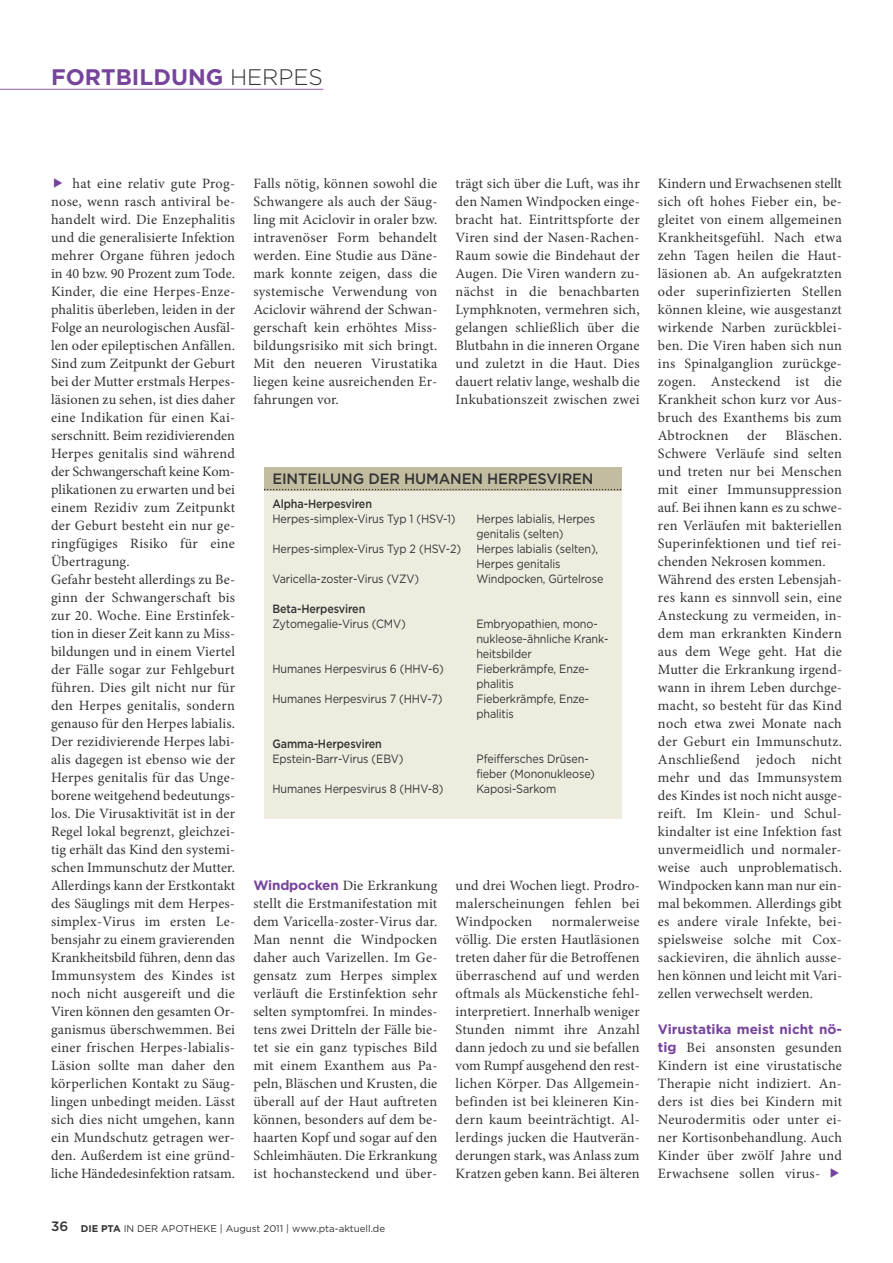
<style>
.page{position:relative;width:893px;height:1263px;background:#fff}
.page>*{position:absolute;margin:0;border:0;box-sizing:border-box;transform-origin:0 0}
.t1{font:700 22.5px "Gotham";color:#77449c}
.t2{font:500 15px "Gotham";letter-spacing:-.01em;color:#343334}
.t3{font:14.25px/18px "Minion Pro";letter-spacing:.01em;color:#343334;text-align:justify}
.t4{font:700 13.5px "Gotham";color:#77449c}
.t5{font:500 13.5px "Gotham";color:#343334}
.t6{font:12px/15px "Gotham";letter-spacing:-.01em;color:#343334;scale:.9 1}
.t7{font:500 12px "Gotham";letter-spacing:-.01em;color:#343334;scale:.9 1}
.t8{font:9.75px "Gotham";color:#343334}
.s1{font-weight:300;color:#343334}
.s2{color:#77449c}
.s3{font-family:"Gotham";font-weight:700;font-size:13.5px;color:#77449c}
.s4{font-weight:700}
</style>
<div class="page">
<div style="left:264px;top:467px;width:357px;height:351px;background:#eeecde"></div>
<div style="left:264px;top:467px;width:357px;height:23px;background:#c2bda1"></div>
<svg style="left:264px;top:489px;width:357px;height:1px"></svg>
<hr style="left:0;top:89px;width:323px;height:1px;background:#966fb1">
<h1 class="t1" style="left:51px;top:68px;width:273px">FORTBILDUNG <span class="s1">HERPES</span></h1>
<p class="t3" style="left:51px;top:176px;width:186px;text-align:left"><span class="s2">◆</span> hat eine relativ gute Prog&shy;nose, wenn rasch antiviral be&shy;handelt wird. Die Enzephalitis und die generalisierte Infektion mehrer Organe führen jedoch in 40 bzw. 90 Prozent zum Tode.<br>Kinder, die eine Herpes-Enze&shy;phalitis überleben, leiden in der<br>Folge an neurologischen Ausfäl&shy;len oder epileptischen Anfällen.<br>Sind zum Zeitpunkt der Geburt bei der Mutter erstmals Herpes&shy;läsionen zu sehen, ist dies daher eine Indikation für einen Kai&shy;serschnitt. Beim rezidivierenden<br>Herpes genitalis sind während der Schwangerschaft keine Kom&shy;plikationen zu erwarten und bei einem Rezidiv zum Zeitpunkt der Geburt besteht ein nur ge&shy;ringfügiges Risiko für eine<br>Übertragung.<br>Gefahr besteht allerdings zu Be&shy;ginn der Schwangerschaft bis zur 20. Woche. Eine Erstinfek&shy;tion in dieser Zeit kann zu Miss&shy;bildungen und in einem Viertel der Fälle sogar zur Fehlgeburt führen. Dies gilt nicht nur für den Herpes genitalis, sondern genauso für den Herpes labialis.<br>Der rezidivierende Herpes labi&shy;alis dagegen ist ebenso wie der<br>Herpes genitalis für das Unge&shy;borene weitgehend bedeutungs&shy;los. Die Virusaktivität ist in der<br>Regel lokal begrenzt, gleichzei&shy;tig erhält das Kind den systemi&shy;schen Immunschutz der Mutter.<br>Allerdings kann der Erstkontakt des Säuglings mit dem Herpes&shy;simplex-Virus im ersten Le&shy;bensjahr zu einem gravierenden<br>Krankheitsbild führen, denn das<br>Immunsystem des Kindes ist noch nicht ausgereift und die<br>Viren können den gesamten Or&shy;ganismus überschwemmen. Bei einer frischen Herpes-labialis-<br>Läsion sollte man daher den körperlichen Kontakt zu Säug&shy;lingen unbedingt meiden. Lässt sich dies nicht umgehen, kann ein Mundschutz getragen wer&shy;den. Außerdem ist eine gründ&shy;liche Händedesinfektion ratsam.</p>
<p class="t3" style="left:253px;top:176px;width:186px">Falls nötig, können sowohl die Schwangere als auch der Säug&shy;ling mit Aciclovir in oraler bzw. intravenöser Form behandelt werden. Eine Studie aus Däne&shy;mark konnte zeigen, dass die systemische Verwendung von Aciclovir während der Schwan&shy;gerschaft kein erhöhtes Miss&shy;bildungsrisiko mit sich bringt.<br>Mit den neueren Virustatika liegen keine ausreichenden Er&shy;fahrungen vor.</p>
<p class="t3" style="left:456px;top:176px;width:186px">trägt sich über die Luft, was ihr den Namen Windpocken einge&shy;bracht hat. Eintrittspforte der Viren sind der Nasen-Rachen-Raum sowie die Bindehaut der Augen. Die Viren wandern zu&shy;nächst in die benachbarten Lymphknoten, vermehren sich, gelangen schließlich über die Blutbahn in die inneren Organe und zuletzt in die Haut. Dies dauert relativ lange, weshalb die Inkubationszeit zwischen zwei</p>
<p class="t2" style="left:272px;top:473px;width:323px">EINTEILUNG DER HUMANEN HERPESVIREN</p>
<p class="t7" style="left:272px;top:499px;width:112px">Alpha-Herpesviren</p>
<p class="t6" style="left:272px;top:512px;width:205px">Herpes-simplex-Virus Typ 1 (HSV-1)</p>
<p class="t6" style="left:476px;top:512px;width:134px">Herpes labialis, Herpes genitalis (selten)</p>
<p class="t6" style="left:272px;top:542px;width:211px">Herpes-simplex-Virus Typ 2 (HSV-2)</p>
<p class="t6" style="left:476px;top:542px;width:137px">Herpes labialis (selten),<br>Herpes genitalis</p>
<p class="t6" style="left:272px;top:572px;width:165px">Varicella-zoster-Virus (VZV)</p>
<p class="t6" style="left:476px;top:572px;width:143px">Windpocken, Gürtelrose</p>
<p class="t7" style="left:272px;top:604px;width:105px">Beta-Herpesviren</p>
<p class="t6" style="left:272px;top:617px;width:150px">Zytomegalie-Virus (CMV)</p>
<p class="t6" style="left:476px;top:617px;width:148px">Embryopathien, mono&shy;nukleose-ähnliche Krank&shy;heitsbilder</p>
<p class="t6" style="left:272px;top:662px;width:192px">Humanes Herpesvirus 6 (HHV-6)</p>
<p class="t6" style="left:476px;top:662px;width:127px">Fieberkrämpfe, Enze&shy;phalitis</p>
<p class="t6" style="left:272px;top:692px;width:190px">Humanes Herpesvirus 7 (HHV-7)</p>
<p class="t6" style="left:476px;top:692px;width:127px">Fieberkrämpfe, Enze&shy;phalitis</p>
<p class="t7" style="left:272px;top:739px;width:123px">Gamma-Herpesviren</p>
<p class="t6" style="left:272px;top:752px;width:147px">Epstein-Barr-Virus (EBV)</p>
<p class="t6" style="left:476px;top:752px;width:133px">Pfeiffersches Drüsen&shy;fieber (Mononukleose)</p>
<p class="t6" style="left:272px;top:782px;width:192px">Humanes Herpesvirus 8 (HHV-8)</p>
<p class="t6" style="left:476px;top:782px;width:90px">Kaposi-Sarkom</p>
<p class="t3" style="left:253px;top:878px;width:186px"><span class="s3">Windpocken</span> Die Erkrankung stellt die Erstmanifestation mit dem Varicella-zoster-Virus dar.<br>Man nennt die Windpocken daher auch Varizellen. Im Ge&shy;gensatz zum Herpes simplex verläuft die Erstinfektion sehr selten symptomfrei. In mindes&shy;tens zwei Dritteln der Fälle bie&shy;tet sie ein ganz typisches Bild mit einem Exanthem aus Pa&shy;peln, Bläschen und Krusten, die überall auf der Haut auftreten können, besonders auf dem be&shy;haarten Kopf und sogar auf den Schleimhäuten. Die Erkrankung ist hochansteckend und über-</p>
<p class="t3" style="left:456px;top:878px;width:186px">und drei Wochen liegt. Prodro&shy;malerscheinungen fehlen bei Windpocken</p>
<p class="t3" style="left:456px;top:914px;width:186px;text-indent:96px">normalerweise völlig. Die ersten Hautläsionen treten daher für die Betroffenen überraschend auf und werden oftmals als Mückenstiche fehl&shy;interpretiert. Innerhalb weniger Stunden nimmt ihre Anzahl dann jedoch zu und sie befallen vom Rumpf ausgehend den rest&shy;lichen Körper. Das Allgemein&shy;befinden ist bei kleineren Kin&shy;dern kaum beeinträchtigt. Al&shy;lerdings jucken die Hautverän&shy;derungen stark, was Anlass zum Kratzen geben kann. Bei älteren</p>
<p class="t5" style="left:51px;top:1221px;width:19px">36</p>
<p class="t8" style="left:81px;top:1225px;width:306px"><span class="s4">DIE PTA</span> IN DER APOTHEKE | August 2011 | www.pta-aktuell.de</p>
<p class="t3" style="left:658px;top:176px;width:186px">Kindern und Erwachsenen stellt sich oft hohes Fieber ein, be&shy;gleitet von einem allgemeinen Krankheitsgefühl. Nach etwa zehn Tagen heilen die Haut&shy;läsionen ab. An aufgekratzten oder superinfizierten Stellen können kleine, wie ausgestanzt wirkende Narben zurückblei&shy;ben. Die Viren haben sich nun ins Spinalganglion zurückge&shy;zogen. Ansteckend ist die Krankheit schon kurz vor Aus&shy;bruch des Exanthems bis zum Abtrocknen</p>
<p class="t3" style="left:658px;top:428px;width:186px;text-align:left;text-indent:128px">Bläschen.<br>Schwere Verläufe sind selten und treten nur bei Menschen mit einer Immunsuppression auf. Bei ihnen kann es zu schwe&shy;ren Verläufen mit bakteriellen<br>Superinfektionen und tief rei&shy;chenden Nekrosen kommen.<br>Während des ersten Lebensjah&shy;res kann es sinnvoll sein, eine<br>Ansteckung zu vermeiden, in&shy;dem man erkrankten Kindern aus dem Wege geht. Hat die<br>Mutter die Erkrankung irgend&shy;wann in ihrem Leben durchge&shy;macht, so besteht für das Kind noch etwa zwei Monate nach der Geburt ein Immunschutz.<br>Anschließend jedoch nicht mehr und das Immunsystem des Kindes ist noch nicht ausge&shy;reift. Im Klein- und Schul&shy;kindalter ist eine Infektion fast unvermeidlich und normaler&shy;weise auch unproblematisch.<br>Windpocken kann man nur ein&shy;mal bekommen. Allerdings gibt es andere virale Infekte, bei&shy;spielsweise solche mit Cox&shy;sackieviren, die ähnlich ausse&shy;hen können und leicht mit Vari&shy;zellen verwechselt werden.</p>
<p class="t4" style="left:658px;top:1024px;width:186px">Virustatika meist nicht nö-</p>
<p class="t3" style="left:658px;top:1040px;width:186px"><span class="s3">tig</span> Bei ansonsten gesunden Kindern ist eine virustatische Therapie nicht indiziert. An&shy;ders ist dies bei Kindern mit Neurodermitis oder unter ei&shy;ner Kortisonbehandlung. Auch Kinder über zwölf Jahre und Erwachsene sollen virus- <span class="s2">◆</span></p>
<p class="t3" style="left:747px;top:428px;width:21px">der</p>
</div>
